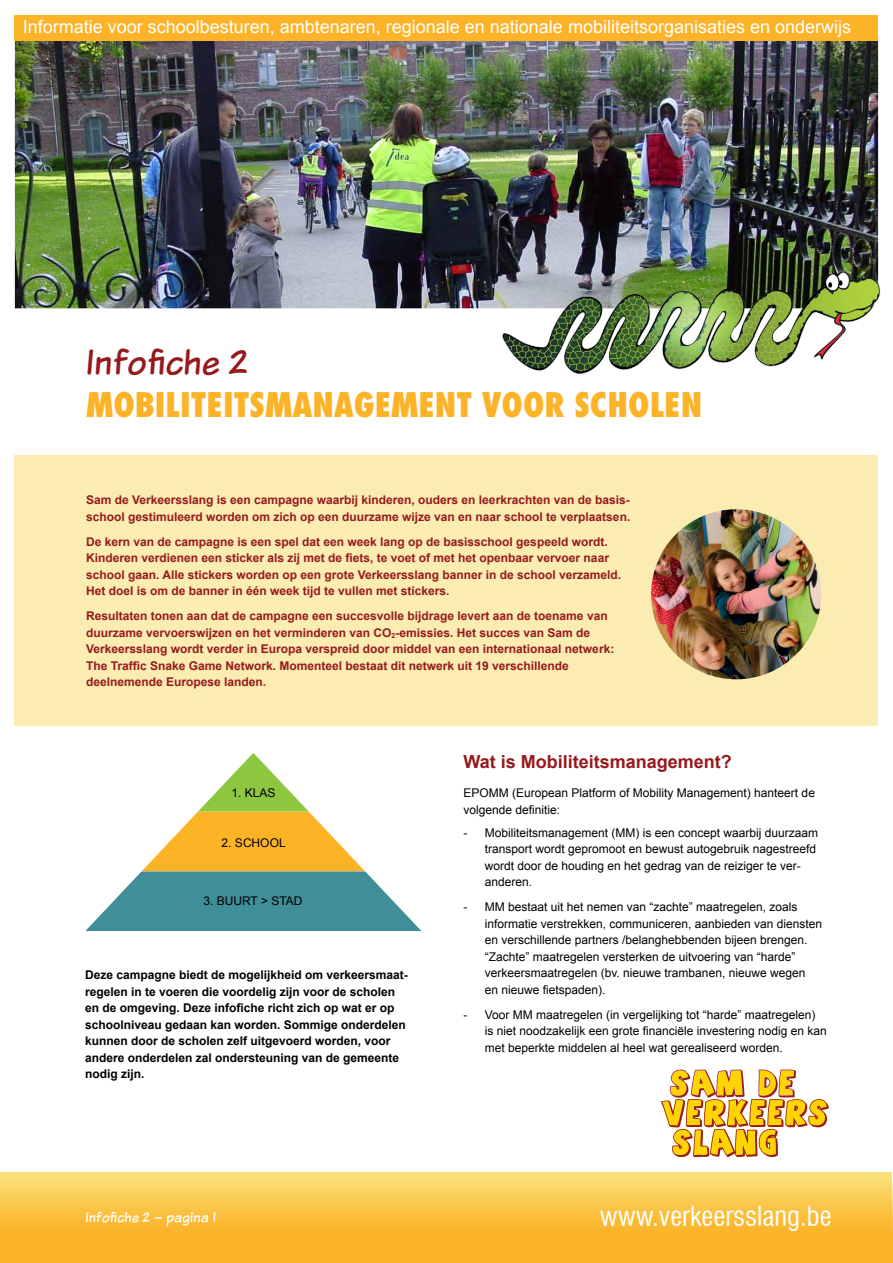
<style>
.page{position:relative;width:893px;height:1263px;background:#fff}
.page>*{position:absolute;margin:0;border:0;box-sizing:border-box;transform-origin:0 0}
.t1{font:37.5px "Komika Text";color:#961a1d}
.t2{font:800 condensed 33px "Futura Std";color:#fcb328}
.t3{font:condensed 27px "Swiss 721 BT";color:#fff}
.t4{font:18px "Arial";color:#fff}
.t5{font:700 18px "Arial";color:#961a1d}
.t6{font:15px "Komika Text";color:#fff}
.t7{font:700 12px/16.5px "Arial";color:#961a1d}
.t8{font:12px/16.5px "Arial";color:#000}
.t9{font:700 12px/16.5px "Arial";color:#000}
</style>
<div class="page">
<img style="left:15px;top:41px;width:863px;height:267px">
<div style="left:15px;top:16px;width:863px;height:25px;background:#fcb328"></div>
<div style="left:15px;top:455px;width:863px;height:270px;background:#fbecb2"></div>
<img style="left:500px;top:264px;width:381px;height:110px">
<svg style="left:0;top:1174px;width:893px;height:89px;background:#fac141"></svg>
<svg style="left:85px;top:753px;width:336px;height:178px"></svg>
<img style="left:651px;top:509px;width:170px;height:170px;border-radius:85px">
<svg style="left:661px;top:1069px;width:168px;height:88px"></svg>
<h3 class="t4" style="left:23px;top:15px;width:830px">Informatie voor schoolbesturen, ambtenaren, regionale en nationale mobiliteitsorganisaties en onderwijs</h3>
<h1 class="t1" style="left:85px;top:338px;width:165px">Infofiche 2</h1>
<h2 class="t2" style="left:86px;top:384px;width:618px">MOBILITEITSMANAGEMENT VOOR SCHOLEN</h2>
<p class="t7" style="left:86px;top:492px;width:546px">Sam de Verkeersslang is een campagne waarbij kinderen, ouders en leerkrachten van de basis&shy;school gestimuleerd worden om zich op een duurzame wijze van en naar school te verplaatsen.</p>
<p class="t7" style="left:86px;top:533px;width:537px">De kern van de campagne is een spel dat een week lang op de basisschool gespeeld wordt.<br>Kinderen verdienen een sticker als zij met de fiets, te voet of met het openbaar vervoer naar school gaan. Alle stickers worden op een grote Verkeersslang banner in de school verzameld.<br>Het doel is om de banner in één week tijd te vullen met stickers.</p>
<p class="t7" style="left:86px;top:608px;width:530px">Resultaten tonen aan dat de campagne een succesvolle bijdrage levert aan de toename van duurzame vervoerswijzen en het verminderen van CO<sub>2</sub>-emissies. Het succes van Sam de Verkeersslang wordt verder in Europa verspreid door middel van een internationaal netwerk:<br>The Traffic Snake Game Network. Momenteel bestaat dit netwerk uit 19 verschillende deelnemende Europese landen.</p>
<p class="t7" style="left:86px;top:495px;width:529px">The Traffic Snake Game (TSG) is a campaign developed to encourage walking and cycling to school, with primary school children, parents and teachers being the main target group.</p>
<p class="t7" style="left:86px;top:537px;width:546px">The basic campaign consists of two campaign weeks where children place dots on a banner every time they walk, cycle, use public transport or carpool to school. The aim of the game is to fill the Traffic Snake banner with dots by the end of the two weeks.</p>
<p class="t7" style="left:86px;top:611px;width:544px">reduces CO<sub>2</sub> emissions. To spread this good practice across Europe, the Traffic Snake Game<br>Network was established, which currently consists of national focal points (NFP) from eighteen<br>European countries.</p>
<p class="t8" style="left:231px;top:785px;width:46px">1. KLAS</p>
<p class="t8" style="left:222px;top:834px;width:66px">2. SCHOOL</p>
<p class="t8" style="left:203px;top:893px;width:101px">3. BUURT &gt; STAD</p>
<p class="t9" style="left:85px;top:967px;width:324px">Deze campagne biedt de mogelijkheid om verkeersmaat&shy;regelen in te voeren die voordelig zijn voor de scholen en de omgeving. Deze infofiche richt zich op wat er op schoolniveau gedaan kan worden. Sommige onderdelen kunnen door de scholen zelf uitgevoerd worden, voor andere onderdelen zal ondersteuning van de gemeente nodig zijn.</p>
<p class="t6" style="left:85px;top:1207px;width:133px">Infofiche 2 – pagina 1</p>
<h3 class="t5" style="left:463px;top:750px;width:270px">Wat is Mobiliteitsmanagement?</h3>
<p class="t8" style="left:463px;top:785px;width:353px">EPOMM (European Platform of Mobility Management) hanteert de volgende definitie:</p>
<p class="t8" style="left:485px;top:824px;width:335px;text-indent:-21px">- Mobiliteitsmanagement (MM) is een concept waarbij duurzaam transport wordt gepromoot en bewust autogebruik nagestreefd wordt door de houding en het gedrag van de reiziger te ver&shy;anderen.</p>
<p class="t8" style="left:485px;top:899px;width:339px;text-indent:-21px">- MM bestaat uit het nemen van “zachte” maatregelen, zoals informatie verstrekken, communiceren, aanbieden van diensten en verschillende partners /belanghebbenden bijeen brengen. “Zachte” maatregelen versterken de uitvoering van “harde” verkeersmaatregelen (bv. nieuwe trambanen, nieuwe wegen<br>en nieuwe fietspaden).</p>
<p class="t8" style="left:485px;top:1006px;width:344px;text-indent:-21px">- Voor MM maatregelen (in vergelijking tot “harde” maatregelen) is niet noodzakelijk een grote financiële investering nodig en kan met beperkte middelen al heel wat gerealiseerd worden.</p>
<h3 class="t3" style="left:600px;top:1200px;width:233px">www.verkeersslang.be</h3>
</div>
